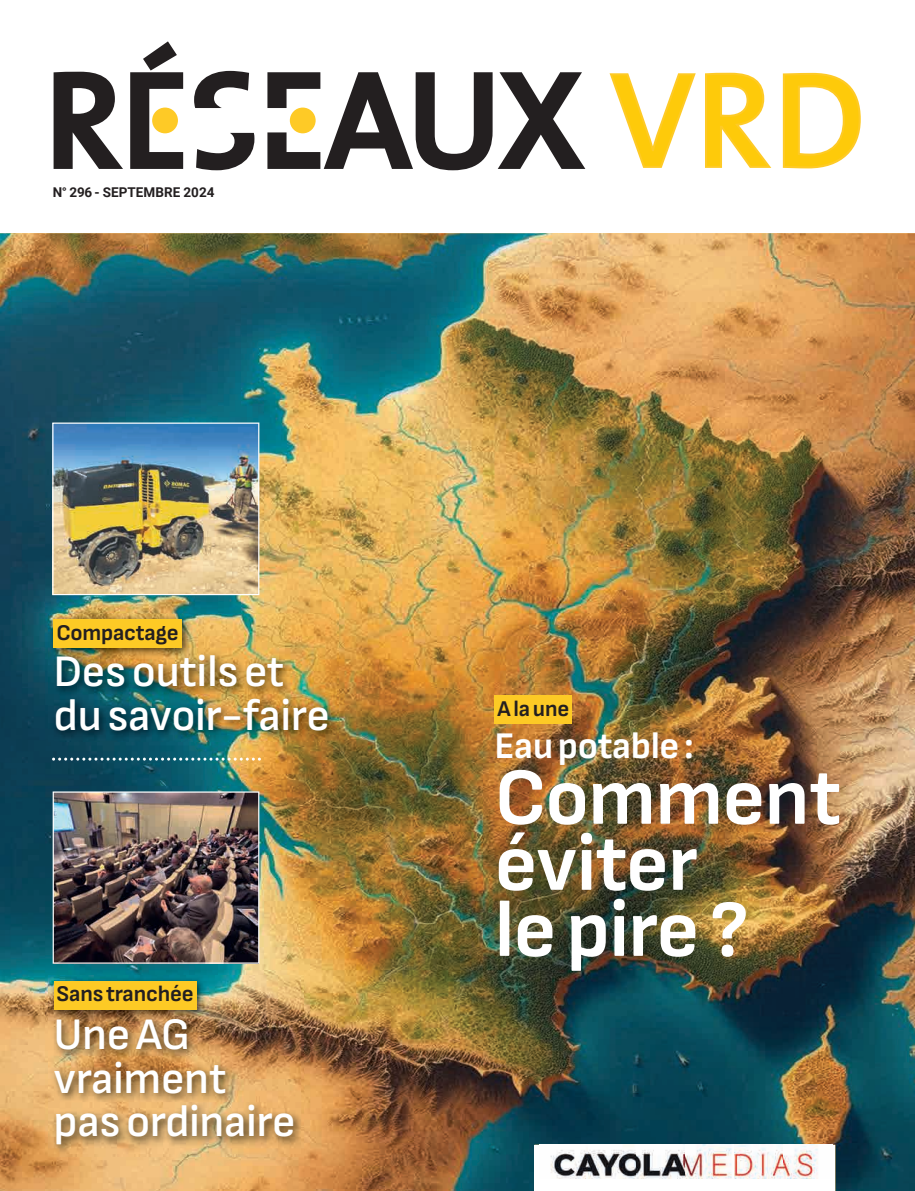
<style>
.page{position:relative;width:915px;height:1191px;background:#fff}
.page>*{position:absolute;margin:0;border:0;box-sizing:border-box;transform-origin:0 0}
.t1{font:700 80.85px/66px "Sofia Sans";letter-spacing:-.01em;color:#fff}
.t2{font:600 45px/43.5px "Sofia Sans";letter-spacing:-.01em;color:#fff}
.t3{font:700 37.5px "Sofia Sans";letter-spacing:-.01em;color:#fff}
.t4{font:700 22.5px "Sofia Sans";letter-spacing:-.01em;color:#231f20}
.t5{font:700 13.5px "Roboto";letter-spacing:.005em;color:#231f20}
</style>
<div class="page">
<img style="left:0;top:233px;width:915px;height:958px">
<div style="left:494px;top:695px;width:78px;height:29px;background:#fdca25"></div>
<img style="left:49px;top:614px;width:289px;height:127px">
<div style="left:53px;top:619px;width:129px;height:29px;background:#fdca25"></div>
<img style="left:49px;top:976px;width:255px;height:180px">
<div style="left:54px;top:981px;width:142px;height:28px;background:#fdca25"></div>
<img style="left:53px;top:791px;width:206px;height:172px">
<div style="left:534px;top:1144px;width:301px;height:47px;background:#fff"></div>
<img style="left:550px;top:1144px;width:268px;height:34px">
<img style="left:52px;top:422px;width:207px;height:173px">
<svg style="left:54px;top:72px;width:69px;height:97px"></svg>
<svg style="left:130px;top:41px;width:53px;height:128px"></svg>
<svg style="left:498px;top:72px;width:87px;height:97px"></svg>
<svg style="left:609px;top:73px;width:86px;height:95px"></svg>
<svg style="left:705px;top:73px;width:66px;height:95px"></svg>
<svg style="left:783px;top:73px;width:77px;height:95px"></svg>
<svg style="left:194px;top:71px;width:55px;height:37px"></svg>
<svg style="left:196px;top:133px;width:58px;height:37px"></svg>
<div style="left:152px;top:108px;width:26px;height:25px;background:#feca26;border-radius:50%"></div>
<svg style="left:267px;top:72px;width:225px;height:98px"></svg>
<svg style="left:52px;top:757px;width:209px;height:3px"></svg>
<p class="t5" style="left:53px;top:183px;width:163px">N° 296 - SEPTEMBRE 2024</p>
<p class="t4" style="left:56px;top:619px;width:124px">Compactage</p>
<p class="t2" style="left:53px;top:649px;width:278px">Des outils et du savoir-faire</p>
<p class="t4" style="left:57px;top:981px;width:139px">Sans tranchée</p>
<p class="t2" style="left:54px;top:1012px;width:243px">Une AG vraiment pas ordinaire</p>
<p class="t4" style="left:497px;top:695px;width:73px">A la une</p>
<p class="t3" style="left:494px;top:724px;width:201px">Eau potable :</p>
<h1 class="t1" style="left:494px;top:764px;width:348px">Comment éviter<br>le pire ?</h1>
</div>
